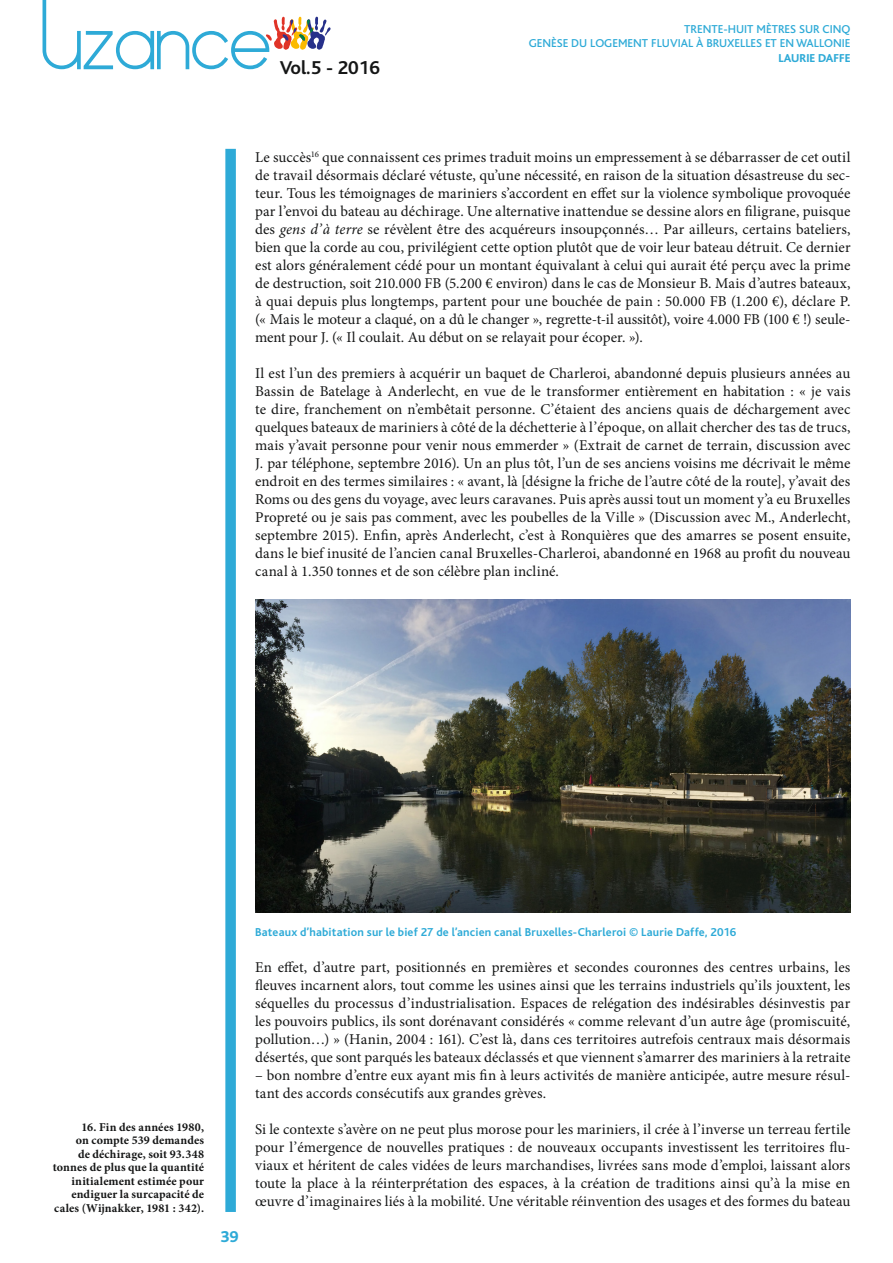
<style>
.page{position:relative;width:893px;height:1263px;background:#fff}
.page>*{position:absolute;margin:0;border:0;box-sizing:border-box;transform-origin:0 0}
.t1{font:700 19.5px "Bliss";color:#151616}
.t2{font:800 16.5px "Bliss";color:#2eaad7}
.t3{font:15px/18px "Minion Pro";color:#151616;text-align:justify}
.t4{font:700 12px/13.5px "Minion Pro";letter-spacing:.01em;color:#151616;text-align:right}
.t5{font:700 12px "Bliss";letter-spacing:.015em;color:#2eaad7}
.t6{font:500 12px/14.4px "Bliss";color:#2eaad7;text-align:right}
.t7{font:800 12px "Bliss";color:#2eaad7}
.s1{font-style:italic}
</style>
<div class="page">
<div style="left:225px;top:149px;width:11px;height:1063px;background:#2eaad7"></div>
<svg style="left:43px;top:0;width:288px;height:69px"></svg>
<img style="left:255px;top:600px;width:595px;height:312px">
<h1 class="t1" style="left:280px;top:58px;width:102px">Vol.5 - 2016</h1>
<p class="t6" style="left:529px;top:22px;width:323px">TRENTE-HUIT MÈTRES SUR CINQ<br>GENÈSE DU LOGEMENT FLUVIAL À BRUXELLES ET EN WALLONIE</p>
<p class="t7" style="left:778px;top:51px;width:73px">LAURIE DAFFE</p>
<p class="t3" style="left:255px;top:148px;width:597px">Le succès<sup>16</sup> que connaissent ces primes traduit moins un empressement à se débarrasser de cet outil de travail désormais déclaré vétuste, qu’une nécessité, en raison de la situation désastreuse du sec&shy;teur. Tous les témoignages de mariniers s’accordent en effet sur la violence symbolique provoquée par l’envoi du bateau au déchirage. Une alternative inattendue se dessine alors en filigrane, puisque des <span class="s1">gens d’à terre</span> se révèlent être des acquéreurs insoupçonnés… Par ailleurs, certains bateliers, bien que la corde au cou, privilégient cette option plutôt que de voir leur bateau détruit. Ce dernier est alors généralement cédé pour un montant équivalant à celui qui aurait été perçu avec la prime de destruction, soit 210.000 FB (5.200 € environ) dans le cas de Monsieur B. Mais d’autres bateaux, à quai depuis plus longtemps, partent pour une bouchée de pain : 50.000 FB (1.200 €), déclare P. (« Mais le moteur a claqué, on a dû le changer », regrette-t-il aussitôt), voire 4.000 FB (100 € !) seule&shy;ment pour J. (« Il coulait. Au début on se relayait pour écoper. »).</p>
<p class="t3" style="left:255px;top:364px;width:597px">Il est l’un des premiers à acquérir un baquet de Charleroi, abandonné depuis plusieurs années au Bassin de Batelage à Anderlecht, en vue de le transformer entièrement en habitation : « je vais te dire, franchement on n’embêtait personne. C’étaient des anciens quais de déchargement avec quelques bateaux de mariniers à côté de la déchetterie à l’époque, on allait chercher des tas de trucs, mais y’avait personne pour venir nous emmerder » (Extrait de carnet de terrain, discussion avec J<span class="s1">.</span> par téléphone, septembre 2016). Un an plus tôt, l’un de ses anciens voisins me décrivait le même endroit en des termes similaires : « avant, là [désigne la friche de l’autre côté de la route], y’avait des Roms ou des gens du voyage, avec leurs caravanes. Puis après aussi tout un moment y’a eu Bruxelles Propreté ou je sais pas comment, avec les poubelles de la Ville » (Discussion avec M., Anderlecht, septembre 2015). Enfin, après Anderlecht, c’est à Ronquières que des amarres se posent ensuite, dans le bief inusité de l’ancien canal Bruxelles-Charleroi, abandonné en 1968 au profit du nouveau canal à 1.350 tonnes et de son célèbre plan incliné.</p>
<p class="t4" style="left:53px;top:1120px;width:153px">16. Fin des années 1980,<br>on compte 539 demandes<br>de déchirage, soit 93.348 tonnes de plus que la quantité initialement estimée pour endiguer la surcapacité de cales (Wijnakker, 1981 : 342).</p>
<p class="t2" style="left:221px;top:1228px;width:20px">39</p>
<p class="t5" style="left:255px;top:926px;width:483px">Bateaux d’habitation sur le bief 27 de l’ancien canal Bruxelles-Charleroi © Laurie Daffe, 2016</p>
<p class="t3" style="left:255px;top:958px;width:597px">En effet, d’autre part, positionnés en premières et secondes couronnes des centres urbains, les fleuves incarnent alors, tout comme les usines ainsi que les terrains industriels qu’ils jouxtent, les séquelles du processus d’industrialisation. Espaces de relégation des indésirables désinvestis par les pouvoirs publics, ils sont dorénavant considérés « comme relevant d’un autre âge (promiscuité, pollution…) » (Hanin, 2004 : 161). C’est là, dans ces territoires autrefois centraux mais désormais désertés, que sont parqués les bateaux déclassés et que viennent s’amarrer des mariniers à la retraite</p>
<p class="t3" style="left:255px;top:1066px;width:597px">– bon nombre d’entre eux ayant mis fin à leurs activités de manière anticipée, autre mesure résul&shy;tant des accords consécutifs aux grandes grèves.</p>
<p class="t3" style="left:255px;top:1120px;width:597px">Si le contexte s’avère on ne peut plus morose pour les mariniers, il crée à l’inverse un terreau fertile pour l’émergence de nouvelles pratiques : de nouveaux occupants investissent les territoires flu&shy;viaux et héritent de cales vidées de leurs marchandises, livrées sans mode d’emploi, laissant alors toute la place à la réinterprétation des espaces, à la création de traditions ainsi qu’à la mise en œuvre d’imaginaires liés à la mobilité. Une véritable réinvention des usages et des formes du bateau</p>
</div>
